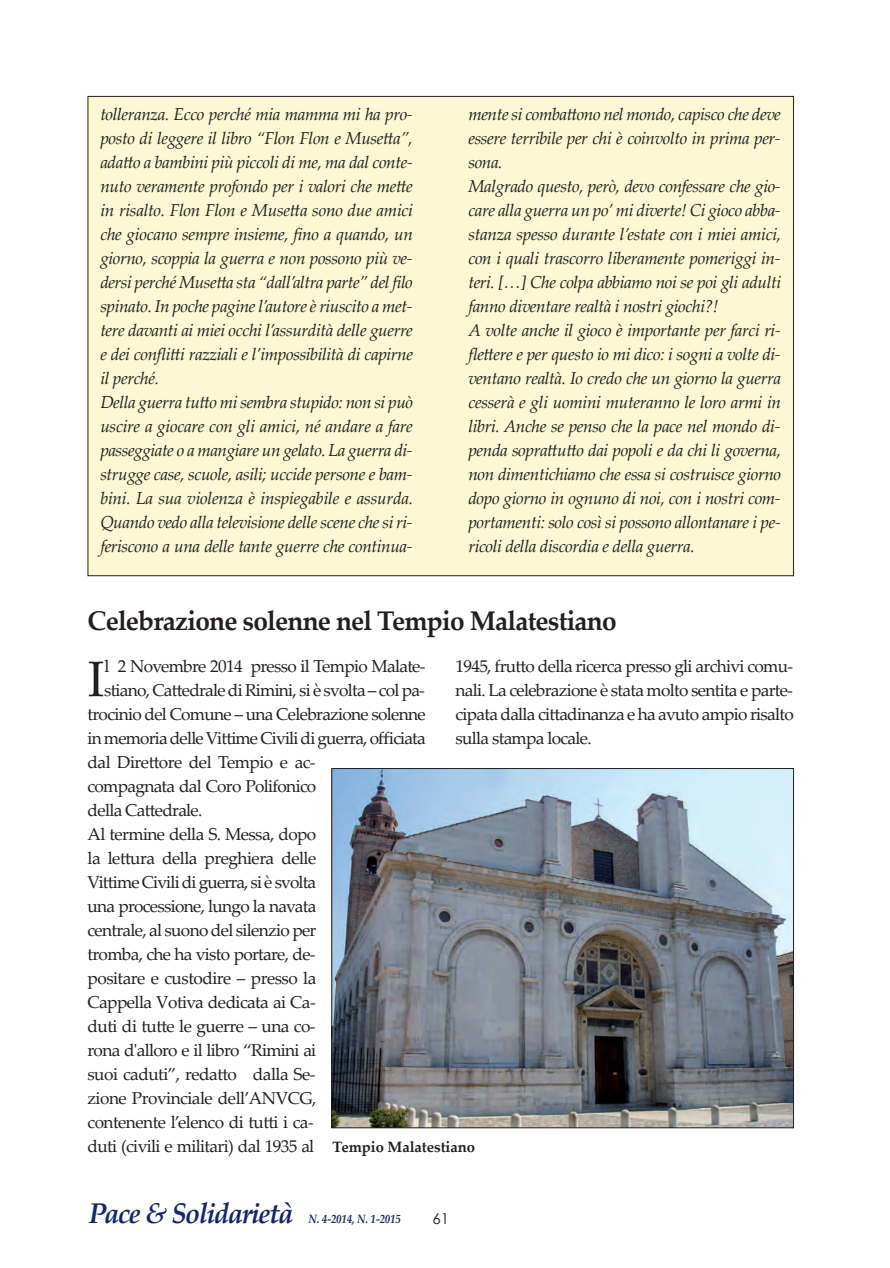
<style>
.page{position:relative;width:890px;height:1268px;background:#fff}
.page>*{position:absolute;margin:0;border:0;box-sizing:border-box;transform-origin:0 0}
.t1{font:49.95px "Palatino Linotype";color:#231f20}
.t2{font:italic 700 28.5px "Palatino Linotype";letter-spacing:-.05em;color:#15276c;scale:.95 1}
.t3{font:700 27px "Palatino Linotype";letter-spacing:-.03em;color:#231f20}
.t4{font:italic 17.25px/24px "Palatino Linotype";letter-spacing:-.025em;color:#231f20}
.t5{font:17.25px/24px "Palatino Linotype";letter-spacing:-.04em;color:#231f20;text-align:justify}
.t6{font:700 15px "Palatino Linotype";color:#231f20}
.t7{font:15px "Century Gothic";color:#231f20}
.t8{font:italic 700 12px "Palatino Linotype";letter-spacing:-.015em;color:#15276c;scale:.9 1}
</style>
<div class="page">
<div style="left:88px;top:96px;width:705px;height:480px;background:#fbf8d3"></div>
<img style="left:333px;top:770px;width:458px;height:356px">
<p class="t4" style="left:100px;top:104px;width:314px">tolleranza. Ecco perché mia mamma mi ha pro&shy;posto di leggere il libro “Flon Flon e Musetta”, adatto a bambini più piccoli di me, ma dal conte&shy;nuto veramente profondo per i valori che mette in risalto. Flon Flon e Musetta sono due amici che giocano sempre insieme, fino a quando, un giorno, scoppia la guerra e non possono più ve&shy;dersi perché Musetta sta “dall’altra parte” del filo spinato. In poche pagine l’autore è riuscito a met&shy;tere davanti ai miei occhi l’assurdità delle guerre e dei conflitti razziali e l’impossibilità di capirne il perché.<br>Della guerra tutto mi sembra stupido: non si può uscire a giocare con gli amici, né andare a fare passeggiate o a mangiare un gelato. La guerra di&shy;strugge case, scuole, asili; uccide persone e bam&shy;bini. La sua violenza è inspiegabile e assurda.<br>Quando vedo alla televisione delle scene che si ri&shy;feriscono a una delle tante guerre che continua-</p>
<p class="t4" style="left:468px;top:104px;width:314px">mente si combattono nel mondo, capisco che deve essere terribile per chi è coinvolto in prima per&shy;sona.<br>Malgrado questo, però, devo confessare che gio&shy;care alla guerra un po’ mi diverte! Ci gioco abba&shy;stanza spesso durante l’estate con i miei amici, con i quali trascorro liberamente pomeriggi in&shy;teri. […] Che colpa abbiamo noi se poi gli adulti fanno diventare realtà i nostri giochi?!<br>A volte anche il gioco è importante per farci ri&shy;flettere e per questo io mi dico: i sogni a volte di&shy;ventano realtà. Io credo che un giorno la guerra cesserà e gli uomini muteranno le loro armi in libri. Anche se penso che la pace nel mondo di&shy;penda soprattutto dai popoli e da chi li governa, non dimentichiamo che essa si costruisce giorno dopo giorno in ognuno di noi, con i nostri com&shy;portamenti: solo così si possono allontanare i pe&shy;ricoli della discordia e della guerra.</p>
<h3 class="t3" style="left:88px;top:610px;width:530px">celebrazione solenne nel tempio malatestiano</h3>
<p class="t5" style="left:455px;top:656px;width:340px">1945, frutto della ricerca presso gli archivi comu&shy;nali. La celebrazione è stata molto sentita e parte&shy;cipata dalla cittadinanza e ha avuto ampio risalto sulla stampa locale.</p>
<h1 class="t1" style="left:88px;top:660px;width:18px">I</h1>
<p class="t5" style="left:105px;top:656px;width:322px">l 2 Novembre 2014 presso il Tempio Malate-</p>
<p class="t5" style="left:104px;top:680px;width:322px">stiano, Cattedrale di Rimini, si è svolta – col pa-</p>
<p class="t5" style="left:88px;top:704px;width:340px">trocinio del Comune – una Celebrazione solenne</p>
<p class="t5" style="left:88px;top:728px;width:339px">in memoria delle Vittime Civili di guerra, officiata</p>
<p class="t5" style="left:88px;top:752px;width:229px">dal Direttore del Tempio e ac-</p>
<p class="t5" style="left:88px;top:776px;width:230px">compagnata dal Coro Polifonico</p>
<p class="t5" style="left:88px;top:800px;width:116px">della Cattedrale.</p>
<p class="t5" style="left:88px;top:824px;width:230px">Al termine della S. Messa, dopo</p>
<p class="t5" style="left:88px;top:848px;width:230px">la lettura della preghiera delle</p>
<p class="t5" style="left:88px;top:872px;width:230px">Vittime Civili di guerra, si è svolta</p>
<p class="t5" style="left:88px;top:896px;width:230px">una processione, lungo la navata</p>
<p class="t5" style="left:88px;top:920px;width:230px">centrale, al suono del silenzio per</p>
<p class="t5" style="left:88px;top:944px;width:229px">tromba, che ha visto portare, de-</p>
<p class="t5" style="left:88px;top:968px;width:230px">positare e custodire – presso la</p>
<p class="t5" style="left:87px;top:992px;width:230px">Cappella Votiva dedicata ai Ca-</p>
<p class="t5" style="left:87px;top:1016px;width:229px">duti di tutte le guerre – una co-</p>
<p class="t5" style="left:87px;top:1040px;width:230px">rona d'alloro e il libro “Rimini ai</p>
<p class="t5" style="left:87px;top:1064px;width:230px">suoi caduti”, redatto dalla Se-</p>
<p class="t5" style="left:87px;top:1088px;width:230px">zione Provinciale dell’ANVCG,</p>
<p class="t5" style="left:87px;top:1112px;width:228px">contenente l’elenco di tutti i ca-</p>
<p class="t5" style="left:87px;top:1136px;width:228px">duti (civili e militari) dal 1935 al</p>
<p class="t6" style="left:332px;top:1141px;width:144px">tempio malatestiano</p>
<h2 class="t2" style="left:89px;top:1202px;width:217px">Pace &amp; Solidarietà</h2>
<p class="t8" style="left:308px;top:1214px;width:104px">N. 4-2014, N. 1-2015</p>
<p class="t7" style="left:432px;top:1209px;width:18px">61</p>
</div>
